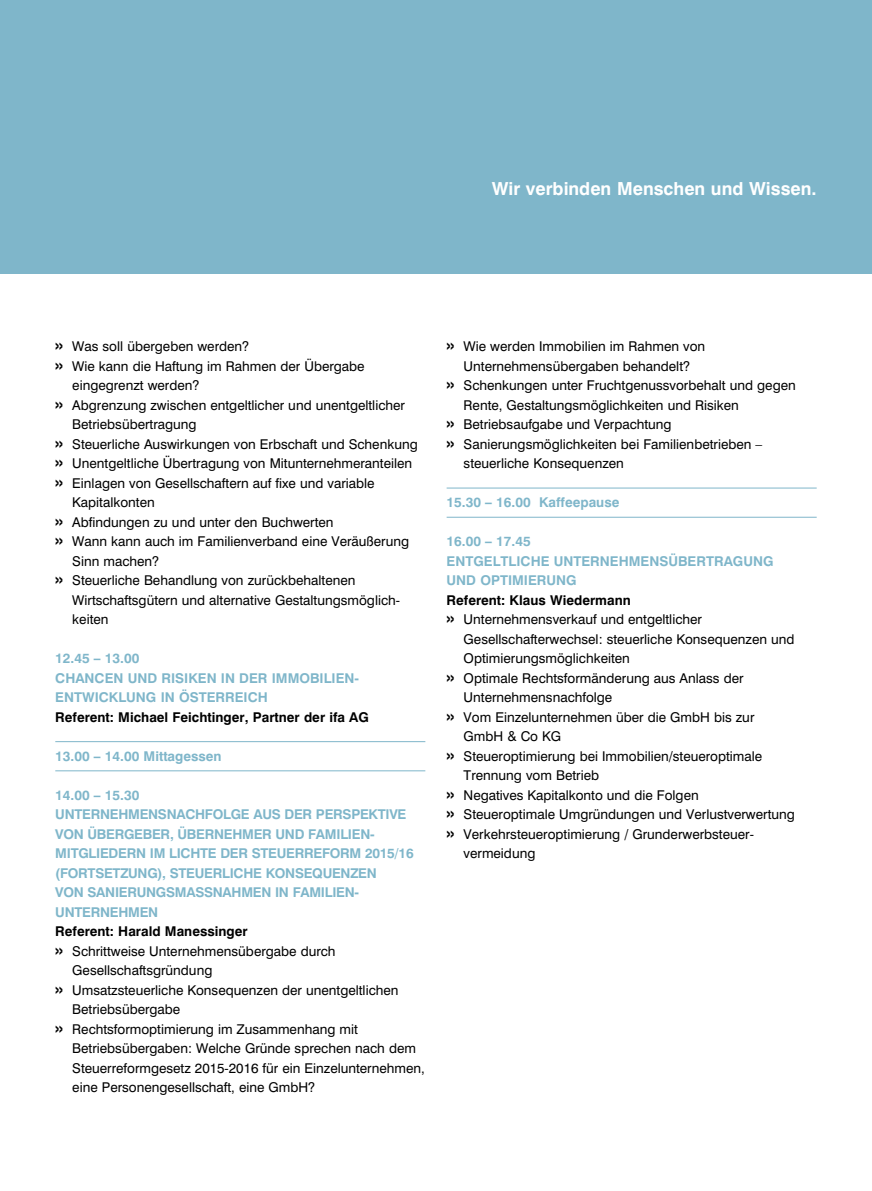
<style>
.page{position:relative;width:872px;height:1191px;background:#fff}
.page>*{position:absolute;margin:0;border:0;box-sizing:border-box;transform-origin:0 0}
.t1{font:700 18px "Swiss 721 BT";color:#fff}
.t2{font:13.5px "Swiss 721 BT";color:#000}
.t3{font:700 13.5px/19.5px "Swiss 721 BT";color:#7fb6ca}
.t4{font:700 13.5px "Swiss 721 BT";color:#000}
.s1{font-weight:700;font-size:18px}
</style>
<div class="page">
<div style="left:0;top:0;width:872px;height:273px;background:#7fb6ca"></div>
<hr style="left:55px;top:741px;width:370px;height:1px;background:#7fb6ca">
<hr style="left:55px;top:770px;width:370px;height:1px;background:#7fb6ca">
<hr style="left:446px;top:488px;width:370px;height:1px;background:#7fb6ca">
<hr style="left:446px;top:517px;width:370px;height:1px;background:#7fb6ca">
<h1 class="t1" style="left:491px;top:178px;width:326px">WIR VERBINDEN MENSCHEN UND WISSEN.</h1>
<p class="t2" style="left:55px;top:338px;width:196px"><span class="s1">»</span> Was soll übergeben werden?</p>
<p class="t2" style="left:55px;top:357px;width:311px"><span class="s1">»</span> Wie kann die Haftung im Rahmen der Übergabe</p>
<p class="t2" style="left:72px;top:377px;width:129px">eingegrenzt werden?</p>
<p class="t2" style="left:55px;top:396px;width:351px"><span class="s1">»</span> Abgrenzung zwischen entgeltlicher und unentgeltlicher</p>
<p class="t2" style="left:72px;top:416px;width:126px">Betriebsübertragung</p>
<p class="t2" style="left:55px;top:435px;width:364px"><span class="s1">»</span> Steuerliche Auswirkungen von Erbschaft und Schenkung</p>
<p class="t2" style="left:55px;top:455px;width:358px"><span class="s1">»</span> Unentgeltliche Übertragung von Mitunternehmeranteilen</p>
<p class="t2" style="left:55px;top:474px;width:321px"><span class="s1">»</span> Einlagen von Gesellschaftern auf fixe und variable</p>
<p class="t2" style="left:72px;top:494px;width:84px">Kapitalkonten</p>
<p class="t2" style="left:55px;top:513px;width:280px"><span class="s1">»</span> Abfindungen zu und unter den Buchwerten</p>
<p class="t2" style="left:55px;top:533px;width:355px"><span class="s1">»</span> Wann kann auch im Familienverband eine Veräußerung</p>
<p class="t2" style="left:72px;top:552px;width:88px">Sinn machen?</p>
<p class="t2" style="left:55px;top:572px;width:302px"><span class="s1">»</span> Steuerliche Behandlung von zurückbehaltenen</p>
<p class="t2" style="left:72px;top:591px;width:328px">Wirtschaftsgütern und alternative Gestaltungsmöglich-</p>
<p class="t2" style="left:72px;top:611px;width:38px">keiten</p>
<p class="t3" style="left:55px;top:648px;width:86px">12.45 – 13.00<br>CHANCEN</p>
<p class="t3" style="left:128px;top:668px;width:52px">UND RISIKEN</p>
<p class="t3" style="left:221px;top:668px;width:65px">IN DER IMMOBILIEN</p>
<p class="t3" style="left:354px;top:668px;width:6px">-</p>
<p class="t3" style="left:55px;top:687px;width:11px">ENTWICKLUNG</p>
<p class="t3" style="left:161px;top:687px;width:39px">IN ÖSTERREICH</p>
<p class="t4" style="left:55px;top:708px;width:315px">REFERENT: MICHAEL FEICHTINGER, PARTNER DER IFA AG</p>
<p class="t3" style="left:55px;top:746px;width:168px">13.00 – 14.00 MITTAGESSEN</p>
<p class="t3" style="left:55px;top:785px;width:86px">14.00 – 15.30<br>UNTERNEHMENSNACHFOLGE</p>
<p class="t3" style="left:253px;top:804px;width:10px">AUS</p>
<p class="t3" style="left:284px;top:804px;width:50px">DER PERSPEKTIVE</p>
<p class="t3" style="left:55px;top:824px;width:11px">VON</p>
<p class="t3" style="left:87px;top:824px;width:20px">ÜBERGEBER</p>
<p class="t3" style="left:170px;top:824px;width:28px">, ÜBERNEHMER</p>
<p class="t3" style="left:275px;top:824px;width:50px">UN D FAMILIEN</p>
<p class="t3" style="left:370px;top:824px;width:6px">-</p>
<p class="t3" style="left:55px;top:843px;width:9px">MITGLIE</p>
<p class="t3" style="left:109px;top:843px;width:20px">DERN</p>
<p class="t3" style="left:150px;top:843px;width:36px">IM LICHTE</p>
<p class="t3" style="left:220px;top:843px;width:51px">DER STEUERREFORM</p>
<p class="t3" style="left:365px;top:843px;width:50px">2015/16</p>
<p class="t3" style="left:55px;top:863px;width:23px">(FORTSETZUNG</p>
<p class="t3" style="left:158px;top:863px;width:31px">), STEUERLICHE</p>
<p class="t3" style="left:266px;top:863px;width:20px">KONSE</p>
<p class="t3" style="left:312px;top:863px;width:21px">QUENZEN</p>
<p class="t3" style="left:55px;top:882px;width:11px">VON</p>
<p class="t3" style="left:87px;top:882px;width:19px">SANIERUNGSMASSNAHMEN</p>
<p class="t3" style="left:275px;top:882px;width:34px">IN FAMILIEN</p>
<p class="t3" style="left:354px;top:882px;width:6px">-</p>
<p class="t3" style="left:55px;top:902px;width:11px">UNTERNEHMEN</p>
<p class="t4" style="left:55px;top:923px;width:194px">REFERENT: HARALD MANESSINGER</p>
<p class="t2" style="left:55px;top:942px;width:282px"><span class="s1">»</span> Schrittweise Unternehmensübergabe durch</p>
<p class="t2" style="left:72px;top:962px;width:142px">Gesellschaftsgründung</p>
<p class="t2" style="left:55px;top:981px;width:345px"><span class="s1">»</span> Umsatzsteuerliche Konsequenzen der unentgeltlichen</p>
<p class="t2" style="left:72px;top:1001px;width:110px">Betriebsübergabe</p>
<p class="t2" style="left:55px;top:1020px;width:304px"><span class="s1">»</span> Rechtsformoptimierung im Zusammenhang mit</p>
<p class="t2" style="left:72px;top:1040px;width:345px">Betriebsübergaben: Welche Gründe sprechen nach dem</p>
<p class="t2" style="left:72px;top:1059px;width:354px">Steuerreformgesetz 2015-2016 für ein Einzelunternehmen,</p>
<p class="t2" style="left:72px;top:1079px;width:244px">eine Personengesellschaft, eine GmbH?</p>
<p class="t2" style="left:446px;top:338px;width:260px"><span class="s1">»</span> Wie werden Immobilien im Rahmen von</p>
<p class="t2" style="left:463px;top:357px;width:228px">Unternehmensübergaben behandelt?</p>
<p class="t2" style="left:446px;top:377px;width:351px"><span class="s1">»</span> Schenkungen unter Fruchtgenussvorbehalt und gegen</p>
<p class="t2" style="left:463px;top:396px;width:277px">Rente, Gestaltungsmöglichkeiten und Risiken</p>
<p class="t2" style="left:446px;top:416px;width:226px"><span class="s1">»</span> Betriebsaufgabe und Verpachtung</p>
<p class="t2" style="left:446px;top:435px;width:317px"><span class="s1">»</span> Sanierungsmöglichkeiten bei Familienbetrieben –</p>
<p class="t2" style="left:463px;top:455px;width:162px">steuerliche Konsequenzen</p>
<p class="t3" style="left:446px;top:492px;width:174px">15.30 – 16.00 KAFFEEPAUSE</p>
<p class="t3" style="left:446px;top:531px;width:86px">16.00 – 17.45<br>ENTGELTLICHE</p>
<p class="t3" style="left:554px;top:551px;width:21px">UNTERNEHMENSÜBERTRAGUNG</p>
<p class="t3" style="left:446px;top:570px;width:54px">UND OPTIMIERUNG</p>
<p class="t4" style="left:446px;top:591px;width:186px">REFERENT: KLAUS WIEDERMANN</p>
<p class="t2" style="left:446px;top:611px;width:257px"><span class="s1">»</span> Unternehmensverkauf und entgeltlicher</p>
<p class="t2" style="left:463px;top:630px;width:332px">Gesellschafterwechsel: steuerliche Konsequenzen und</p>
<p class="t2" style="left:463px;top:650px;width:168px">Optimierungsmöglichkeiten</p>
<p class="t2" style="left:446px;top:669px;width:298px"><span class="s1">»</span> Optimale Rechtsformänderung aus Anlass der</p>
<p class="t2" style="left:463px;top:689px;width:150px">Unternehmensnachfolge</p>
<p class="t2" style="left:446px;top:708px;width:309px"><span class="s1">»</span> Vom Einzelunternehmen über die GmbH bis zur</p>
<p class="t2" style="left:463px;top:728px;width:99px">GmbH &amp; Co KG</p>
<p class="t2" style="left:446px;top:747px;width:317px"><span class="s1">»</span> Steueroptimierung bei Immobilien/steueroptimale</p>
<p class="t2" style="left:463px;top:767px;width:137px">Trennung vom Betrieb</p>
<p class="t2" style="left:446px;top:786px;width:254px"><span class="s1">»</span> Negatives Kapitalkonto und die Folgen</p>
<p class="t2" style="left:446px;top:806px;width:350px"><span class="s1">»</span> Steueroptimale Umgründungen und Verlustverwertung</p>
<p class="t2" style="left:446px;top:825px;width:308px"><span class="s1">»</span> Verkehrsteueroptimierung / Grunderwerbsteuer-</p>
<p class="t2" style="left:463px;top:845px;width:73px">vermeidung</p>
</div>
